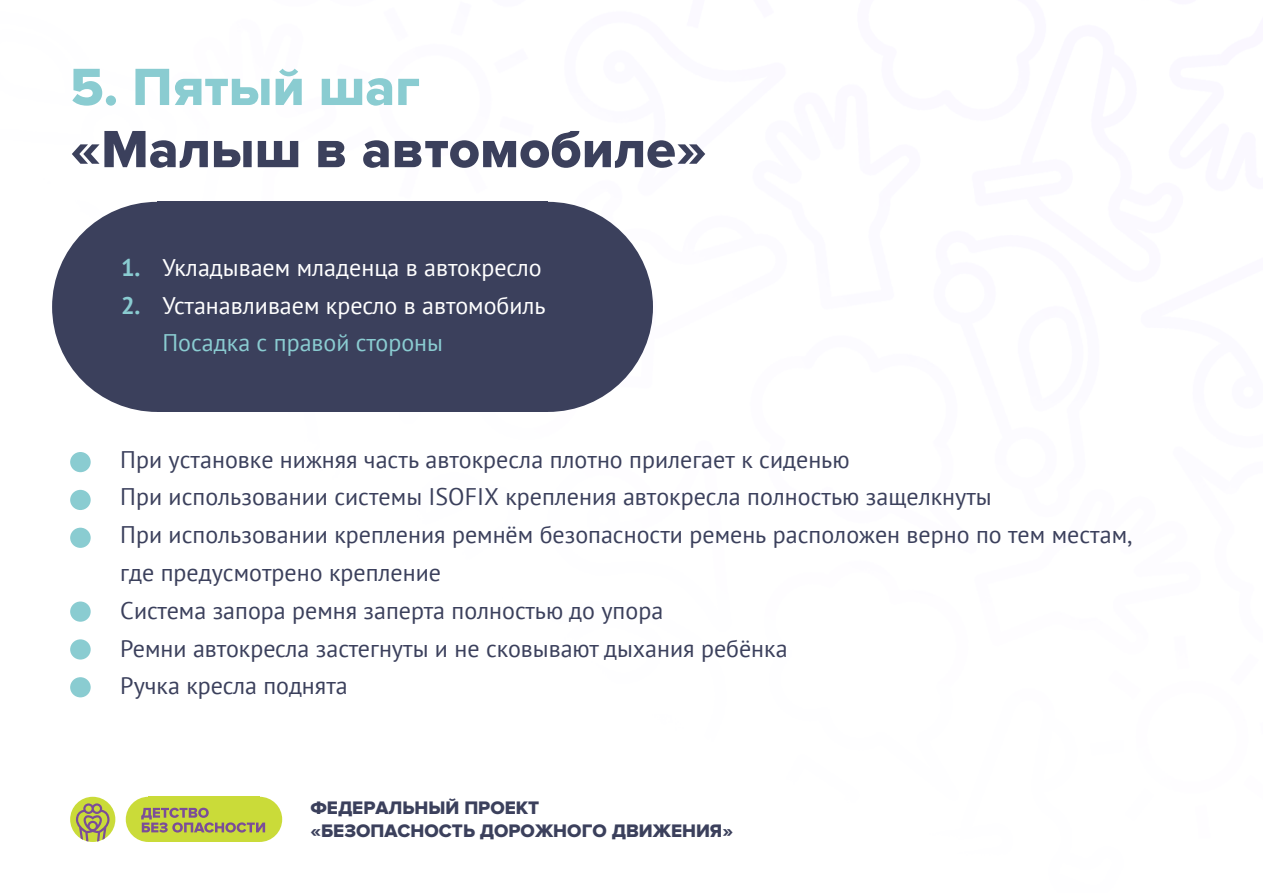
<style>
.page{position:relative;width:1263px;height:893px;background:#fff}
.page>*{position:absolute;margin:0;border:0;box-sizing:border-box;transform-origin:0 0}
.t1{font:54.3px "Proxima Nova Extrabld";color:#3b405c}
.t2{font:54.3px "Proxima Nova Extrabld";color:#8accd1}
.t3{font:24px/37.8px "PT Sans";color:#3b405c}
.t4{font:24px/37.8px "PT Sans";color:#fff}
.t5{font:24px "PT Sans";color:#8accd1}
.t6{font:700 24px/37.8px "PT Sans";color:#8accd1}
.t7{font:18.75px/22.5px "Proxima Nova Extrabld";color:#3b405c}
</style>
<div class="page">
<div style="left:148px;top:797px;width:112px;height:45px;background:#cadb39"></div>
<div style="left:126px;top:797px;width:45px;height:45px;background:#cadb39;border-radius:50%"></div>
<div style="left:237px;top:797px;width:45px;height:45px;background:#cadb39;border-radius:50%"></div>
<svg style="left:141px;top:808px;width:124px;height:24px"></svg>
<div style="left:70px;top:797px;width:45px;height:45px;background:#cadb39;border-radius:50%"></div>
<svg style="left:76px;top:803px;width:34px;height:38px"></svg>
<div style="left:70px;top:490px;width:21px;height:20px;background:#8accd1;border-radius:50%"></div>
<div style="left:70px;top:528px;width:21px;height:20px;background:#8accd1;border-radius:50%"></div>
<div style="left:70px;top:639px;width:21px;height:21px;background:#8accd1;border-radius:50%"></div>
<div style="left:70px;top:601px;width:21px;height:21px;background:#8accd1;border-radius:50%"></div>
<div style="left:70px;top:452px;width:21px;height:20px;background:#8accd1;border-radius:50%"></div>
<div style="left:70px;top:677px;width:21px;height:20px;background:#8accd1;border-radius:50%"></div>
<div style="left:52px;top:202px;width:210px;height:210px;background:#3b405c;border-radius:50%"></div>
<div style="left:443px;top:202px;width:210px;height:210px;background:#3b405c;border-radius:50%"></div>
<div style="left:157px;top:202px;width:391px;height:210px;background:#3b405c"></div>
<h1 class="t2" style="left:70px;top:56px;width:351px">5. Пятый шаг</h1>
<h1 class="t1" style="left:70px;top:118px;width:638px">«Малыш в автомобиле»</h1>
<p class="t6" style="left:121px;top:248px;width:21px">1.<br>2.</p>
<p class="t4" style="left:162px;top:248px;width:385px">Укладываем младенца в автокресло<br>Устанавливаем кресло в автомобиль</p>
<p class="t5" style="left:162px;top:327px;width:282px">Посадка с правой стороны</p>
<p class="t3" style="left:120px;top:440px;width:1013px">При установке нижняя часть автокресла плотно прилегает к сиденью<br>При использовании системы ISOFIX крепления автокресла полностью защелкнуты<br>При использовании крепления ремнём безопасности ремень расположен верно по тем местам, где предусмотрено крепление<br>Система запора ремня заперта полностью до упора<br>Ремни автокресла застегнуты и не сковывают дыхания ребёнка<br>Ручка кресла поднята</p>
<p class="t7" style="left:310px;top:797px;width:424px">ФЕДЕРАЛЬНЫЙ ПРОЕКТ<br>«БЕЗОПАСНОСТЬ ДОРОЖНОГО ДВИЖЕНИЯ»</p>
</div>
